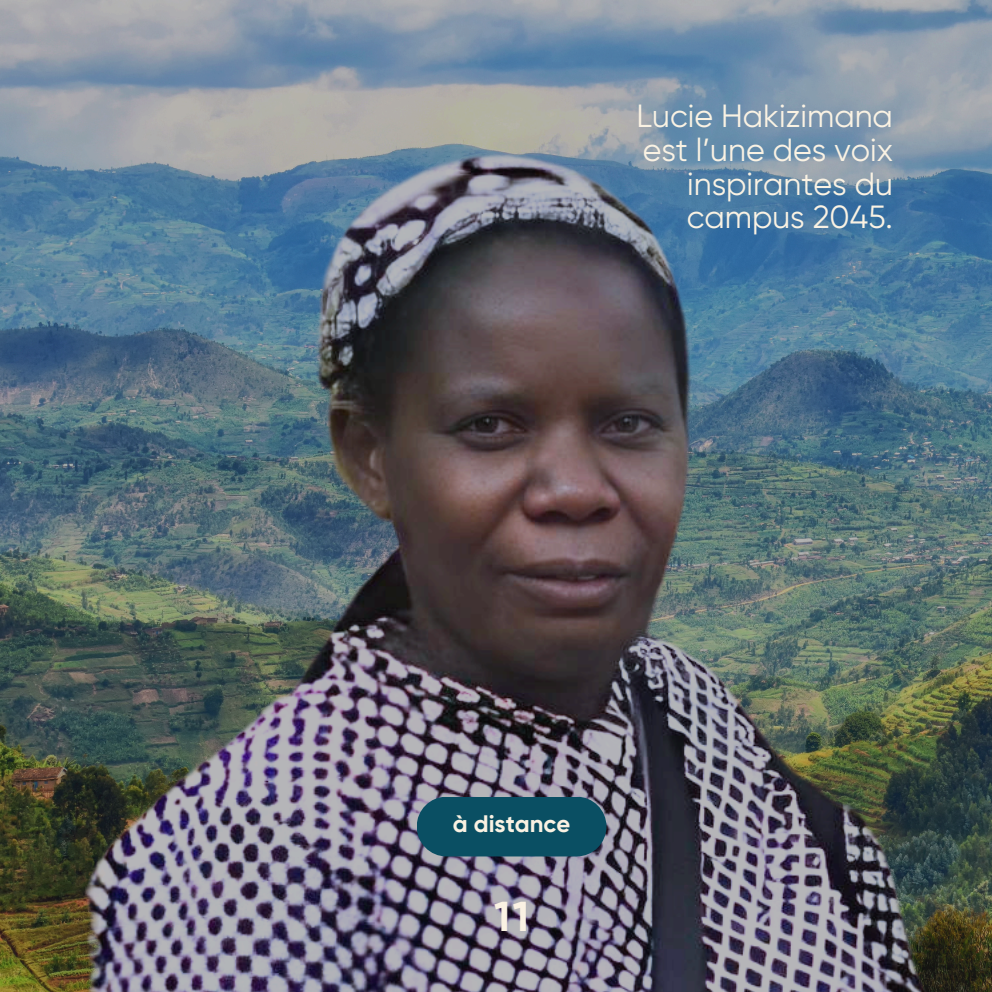
<style>
.page{position:relative;width:992px;height:992px;background:#fff}
.page>*{position:absolute;margin:0;border:0;box-sizing:border-box;transform-origin:0 0}
.t1{font:700 41.75px "Gilroy";color:#faf2e3}
.t2{font:32px/33.8px "Gilroy";color:#faf2e3;text-align:right}
.t3{font:700 23.75px "Gilroy";color:#faf2e3}
</style>
<div class="page">
<img style="left:0;top:0;width:992px;height:992px">
<div style="left:417px;top:797px;width:189px;height:59px;background:#0a4f63;border-radius:30px"></div>
<p class="t2" style="left:636px;top:99px;width:258px">Lucie Hakizimana est l’une des voix inspirantes du campus 2045.</p>
<h1 class="t3" style="left:453px;top:810px;width:119px">à distance</h1>
<p class="t1" style="left:494px;top:891px;width:36px">11</p>
</div>
